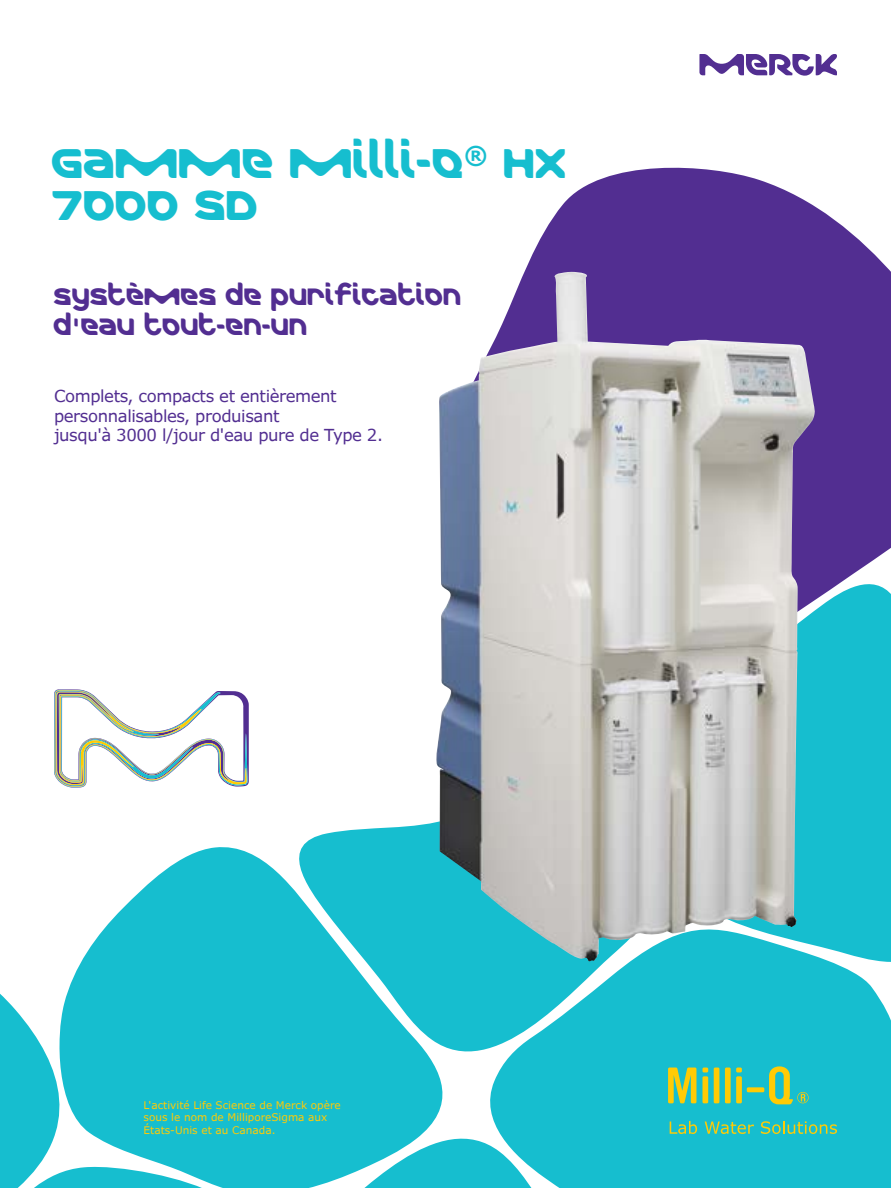
<style>
.page{position:relative;width:891px;height:1188px;background:#fff}
.page>*{position:absolute;margin:0;border:0;box-sizing:border-box;transform-origin:0 0}
.t1{font:42px/42px "Merck";color:#16becf}
.t2{font:24px/30px "Merck";color:#522e91}
.t3{font:16.5px/19.5px "Verdana Pro";letter-spacing:-.025em;color:#522e91}
.t4{font:10.5px/12.6px "Verdana Pro";color:#ffcb05}
</style>
<div class="page">
<div style="left:649px;top:973px;width:242px;height:215px;background:#16becf"></div>
<div style="left:675px;top:750px;width:216px;height:223px;background:#16becf"></div>
<svg style="left:307px;top:822px;width:368px;height:262px;fill:#16becf"></svg>
<svg style="left:101px;top:842px;width:335px;height:90px;fill:#16becf"></svg>
<svg style="left:0;top:932px;width:649px;height:256px"></svg>
<svg style="left:668px;top:1068px;width:28px;height:35px"></svg>
<div style="left:725px;top:1068px;width:6px;height:35px;background:#ffcb05"></div>
<svg style="left:736px;top:1068px;width:6px;height:4px"></svg>
<div style="left:714px;top:1068px;width:5px;height:35px;background:#ffcb05"></div>
<div style="left:702px;top:1076px;width:6px;height:27px;background:#ffcb05"></div>
<svg style="left:769px;top:1066px;width:40px;height:38px"></svg>
<div style="left:736px;top:1076px;width:6px;height:27px;background:#ffcb05"></div>
<div style="left:747px;top:1087px;width:17px;height:5px;background:#ffcb05"></div>
<svg style="left:702px;top:1068px;width:6px;height:4px"></svg>
<svg style="left:670px;top:1121px;width:27px;height:13px"></svg>
<svg style="left:705px;top:1122px;width:49px;height:12px"></svg>
<svg style="left:761px;top:1121px;width:76px;height:13px"></svg>
<svg style="left:524px;top:167px;width:367px;height:583px;fill:#522e91"></svg>
<img style="left:436px;top:272px;width:361px;height:690px">
<svg style="left:54px;top:689px;width:195px;height:99px"></svg>
<svg style="left:699px;top:54px;width:138px;height:22px"></svg>
<h1 class="t1" style="left:52px;top:138px;width:516px">GAMME MILLI-Q<sup>®</sup> HX<br>7000 SD</h1>
<h2 class="t2" style="left:54px;top:279px;width:409px">SYSTÈMES DE PURIFICATION<br>D'EAU TOUT-EN-UN</h2>
<p class="t3" style="left:54px;top:387px;width:331px">Complets, compacts et entièrement personnalisables, produisant<br>jusqu'à 3000 l/jour d'eau pure de Type 2.</p>
<p class="t4" style="left:144px;top:1099px;width:199px">L'activité Life Science de Merck opère sous le nom de MilliporeSigma aux<br>États-Unis et au Canada.</p>
</div>
